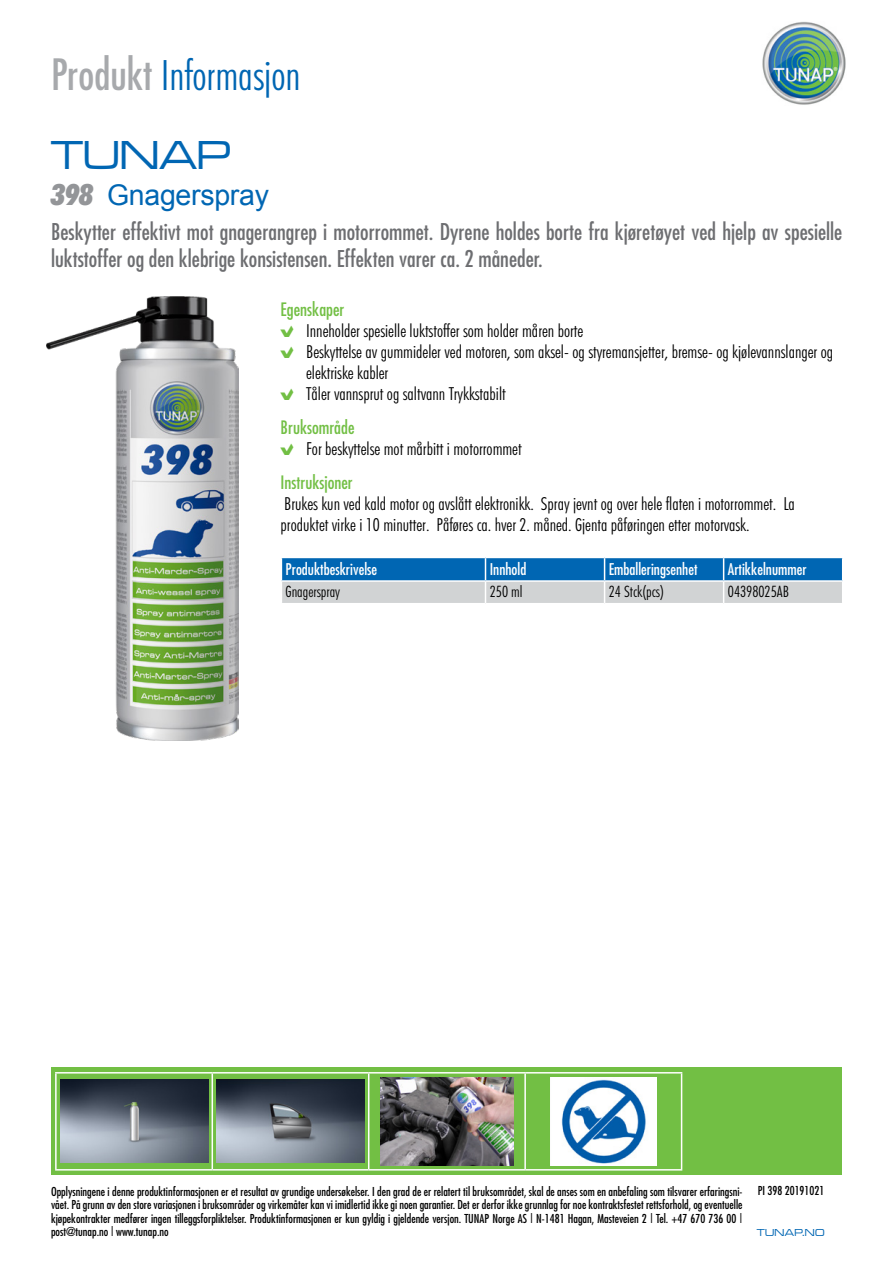
<style>
.page{position:relative;width:893px;height:1263px;background:#fff}
.page>*{position:absolute;margin:0;border:0;box-sizing:border-box;transform-origin:0 0}
.t1{font:300 condensed 42px "Futura BT";color:#0066b3}
.t2{font:42px "Microgramma D Medi Exte";color:#0066b3}
.t3{font:28.5px "Arial";letter-spacing:-.01em;color:#0066b3}
.t4{font:condensed 22.5px/27px "Futura";color:#6d6e71}
.t5{font:300 condensed 18px/21px "Futura BT";color:#000}
.t6{font:condensed 18px "Futura";color:#72bf44}
.t7{font:condensed 15.75px "Futura";color:#fff}
.t8{font:300 condensed 15.75px "Futura BT";color:#000}
.t9{font:condensed 12px/13.5px "Futura";color:#000;text-align:justify}
.t10{font:10.5px "Microgramma D Medi Exte";letter-spacing:.035em;color:#0066b3}
.s1{font-family:"Futura";font-weight:400;color:#a7a9ac}
.s2{font-family:"Futura BT";font-weight:900;font-style:italic;font-stretch:condensed;font-size:29.25px;color:#939598}
.s3{font-family:"Wuerth Num";font-weight:400;font-stretch:normal;color:#72bf44}
</style>
<div class="page">
<img style="left:762px;top:21px;width:84px;height:84px">
<div style="left:51px;top:1068px;width:790px;height:107px;background:#72bf44"></div>
<hr style="left:55px;top:1072px;width:157px;height:1px;background:#fff">
<hr style="left:55px;top:1073px;width:2px;height:96px;background:#fff">
<hr style="left:55px;top:1169px;width:157px;height:1px;background:#fff">
<hr style="left:212px;top:1072px;width:157px;height:1px;background:#fff">
<hr style="left:212px;top:1073px;width:1px;height:96px;background:#fff">
<hr style="left:212px;top:1169px;width:157px;height:1px;background:#fff">
<hr style="left:369px;top:1072px;width:156px;height:1px;background:#fff">
<hr style="left:368px;top:1073px;width:1px;height:96px;background:#fff">
<hr style="left:369px;top:1169px;width:156px;height:1px;background:#fff">
<hr style="left:525px;top:1072px;width:157px;height:1px;background:#fff">
<hr style="left:524px;top:1073px;width:2px;height:96px;background:#fff">
<hr style="left:681px;top:1073px;width:1px;height:96px;background:#fff">
<hr style="left:525px;top:1169px;width:157px;height:1px;background:#fff">
<img style="left:60px;top:1080px;width:148px;height:83px">
<img style="left:217px;top:1080px;width:147px;height:83px">
<img style="left:381px;top:1077px;width:132px;height:88px">
<img style="left:550px;top:1077px;width:106px;height:88px">
<img style="left:47px;top:297px;width:191px;height:443px">
<svg style="left:281px;top:557px;width:562px;height:46px;background:#71a2c7"></svg>
<h1 class="t1" style="left:51px;top:49px;width:251px"><span class="s1">Produkt</span> Informasjon</h1>
<h1 class="t2" style="left:51px;top:129px;width:181px">TUNAP</h1>
<h2 class="t3" style="left:51px;top:175px;width:219px"><span class="s2">398</span> Gnagerspray</h2>
<h3 class="t4" style="left:51px;top:218px;width:793px">Beskytter effektivt mot gnagerangrep i motorrommet. Dyrene holdes borte fra kjøretøyet ved hjelp av spesielle luktstoffer og den klebrige konsistensen. Effekten varer ca. 2 måneder.</h3>
<h3 class="t6" style="left:281px;top:298px;width:65px">Egenskaper</h3>
<h3 class="t5" style="left:281px;top:320px;width:304px"><span class="s3">B</span> Inneholder spesielle luktstoffer som holder måren borte</h3>
<h3 class="t5" style="left:281px;top:341px;width:554px"><span class="s3">B</span> Beskyttelse av gummideler ved motoren, som aksel- og styremansjetter, bremse- og kjølevannslanger og</h3>
<h3 class="t5" style="left:306px;top:362px;width:84px">elektriske kabler</h3>
<h3 class="t5" style="left:281px;top:383px;width:227px"><span class="s3">B</span> Tåler vannsprut og saltvann Trykkstabilt</h3>
<h3 class="t6" style="left:281px;top:416px;width:75px">Bruksområde</h3>
<h3 class="t5" style="left:281px;top:438px;width:243px"><span class="s3">B</span> For beskyttelse mot mårbitt i motorrommet</h3>
<h3 class="t6" style="left:281px;top:471px;width:74px">Instruksjoner</h3>
<h3 class="t5" style="left:281px;top:493px;width:516px">Brukes kun ved kald motor og avslått elektronikk. Spray jevnt og over hele flaten i motorrommet. La produktet virke i 10 minutter. Påføres ca. hver 2. måned. Gjenta påføringen etter motorvask.</h3>
<h3 class="t7" style="left:286px;top:559px;width:93px">Produktbeskrivelse</h3>
<h3 class="t7" style="left:490px;top:559px;width:38px">Innhold</h3>
<h3 class="t7" style="left:609px;top:559px;width:90px">Emballeringsenhet</h3>
<h3 class="t7" style="left:728px;top:559px;width:80px">Artikkelnummer</h3>
<h3 class="t8" style="left:286px;top:582px;width:56px">Gnagerspray</h3>
<h3 class="t8" style="left:490px;top:582px;width:34px">250 ml</h3>
<h3 class="t8" style="left:609px;top:582px;width:57px">24 Stck(pcs)</h3>
<h3 class="t8" style="left:728px;top:582px;width:63px">04398025AB</h3>
<p class="t9" style="left:51px;top:1184px;width:693px">Opplysningene i denne produktinformasjonen er et resultat av grundige undersøkelser. I den grad de er relatert til bruksområdet, skal de anses som en anbefaling som tilsvarer erfaringsni&shy;vået. På grunn av den store variasjonen i bruksområder og virkemåter kan vi imidlertid ikke gi noen garantier. Det er derfor ikke grunnlag for noe kontraktsfestet rettsforhold, og eventuelle kjøpekontrakter medfører ingen tilleggsforpliktelser. Produktinformasjonen er kun gyldig i gjeldende versjon. TUNAP Norge AS | N-1481 Hagan, Masteveien 2 | Tel. +47 670 736 00 | post@tunap.no | www.tunap.no</p>
<p class="t9" style="left:758px;top:1183px;width:68px">PI 398 20191021</p>
<p class="t10" style="left:757px;top:1226px;width:69px">TUNAP.NO</p>
</div>
